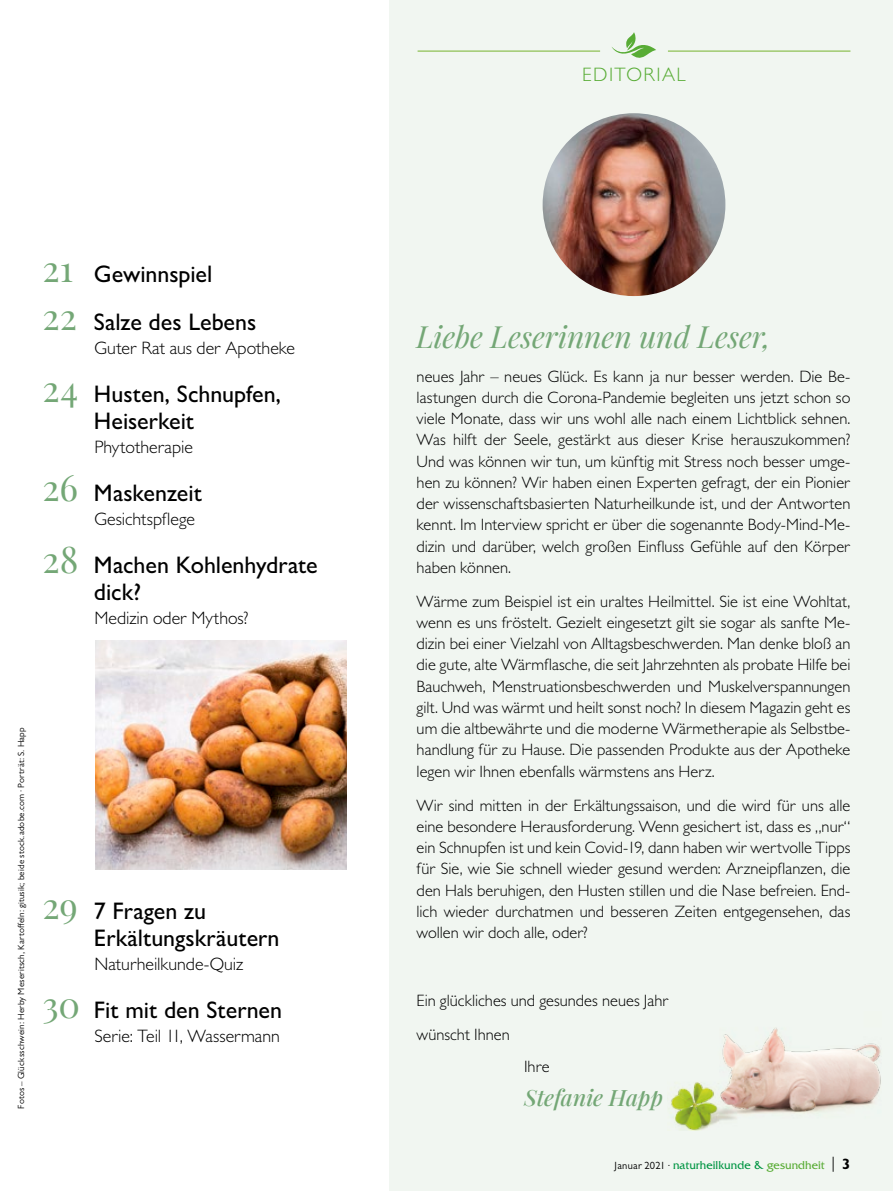
<style>
.page{position:relative;width:893px;height:1191px;background:#fff}
.page>*{position:absolute;margin:0;border:0;box-sizing:border-box;transform-origin:0 0}
.t1{font:italic 30px "Playfair Display";letter-spacing:-.005em;color:#74a776}
.t2{font:500 24px/27px "Gill Sans MT Std";color:#000}
.t3{font:italic 500 22.5px "Playfair Display";letter-spacing:-.005em;color:#74a776}
.t4{font:300 19.5px "Gill Sans MT Std";letter-spacing:.075em;color:#58ac35}
.t5{font:300 18px "Gill Sans MT Std";color:#000}
.t6{font:300 16.5px/21.1px "Gill Sans MT Std";color:#000;text-align:justify}
.t7{font:12px "Friz Quadrata Std";letter-spacing:.005em;color:#009542}
.t8{font:9px "Gill Sans MT Std";letter-spacing:.02em;color:#000}
.s1{font-family:"Playfair Display";font-weight:400;font-size:36px;color:#74a776}
.s2{font-family:"Gill Sans MT Std";font-size:10.5px;color:#000}
.s3{color:#58ac35}
.s4{font-size:15px;color:#000}
.s5{font-family:"Gill Sans MT Std";font-weight:700;font-size:15px;color:#000}
</style>
<div class="page">
<div style="left:389px;top:0;width:504px;height:1191px;background:#f1f6f1"></div>
<img style="left:543px;top:113px;width:182px;height:183px;border-radius:91px">
<svg style="left:612px;top:32px;width:44px;height:26px"></svg>
<hr style="left:418px;top:51px;width:182px;height:1px;background:#77b42e">
<hr style="left:668px;top:51px;width:182px;height:1px;background:#77b42e">
<img style="left:670px;top:1028px;width:211px;height:102px">
<img style="left:96px;top:640px;width:251px;height:230px">
<h2 class="t2" style="left:43px;top:249px;width:215px;line-height:48.3px"><span class="s1">21</span> Gewinnspiel<br><span class="s1">22</span> Salze des Lebens</h2>
<p class="t5" style="left:94px;top:337px;width:202px">Guter Rat aus der Apotheke</p>
<h2 class="t2" style="left:94px;top:380px;width:189px;text-indent:-51px"><span class="s1">24</span> Husten, Schnupfen,<br>Heiserkeit</h2>
<p class="t5" style="left:94px;top:436px;width:100px">Phytotherapie</p>
<h2 class="t2" style="left:43px;top:479px;width:161px"><span class="s1">26</span> Maskenzeit</h2>
<p class="t5" style="left:94px;top:508px;width:102px">Gesichtspflege</p>
<h2 class="t2" style="left:94px;top:551px;width:225px;text-indent:-51px"><span class="s1">28</span> Machen Kohlenhydrate dick?</h2>
<p class="t5" style="left:94px;top:607px;width:156px">Medizin oder Mythos?</p>
<p class="t8" style="left:16px;top:1108px;width:383px;rotate:-90deg">Fotos – Glücksschwein: Herby Meseritsch, Kartoffeln: gitusik; beide stock.adobe.com · Porträt: S. Happ</p>
<h2 class="t2" style="left:94px;top:897px;width:187px;text-indent:-51px"><span class="s1">29</span> 7 Fragen zu<br>Erkältungskräutern</h2>
<p class="t5" style="left:94px;top:953px;width:150px">Naturheilkunde-Quiz</p>
<h2 class="t2" style="left:43px;top:996px;width:241px"><span class="s1">30</span> Fit mit den Sternen</h2>
<p class="t5" style="left:94px;top:1025px;width:187px">Serie: Teil 11, Wassermann</p>
<p class="t4" style="left:582px;top:63px;width:105px">EDITORIAL</p>
<h1 class="t1" style="left:417px;top:313px;width:355px">Liebe Leserinnen und Leser,</h1>
<p class="t6" style="left:417px;top:365px;width:435px">neues Jahr – neues Glück. Es kann ja nur besser werden. Die Be&shy;lastungen durch die Corona-Pandemie begleiten uns jetzt schon so viele Monate, dass wir uns wohl alle nach einem Lichtblick sehnen.<br>Was hilft der Seele, gestärkt aus dieser Krise herauszukommen?<br>Und was können wir tun, um künftig mit Stress noch besser umge&shy;hen zu können? Wir haben einen Experten gefragt, der ein Pionier der wissenschaftsbasierten Naturheilkunde ist, und der Antworten kennt. Im Interview spricht er über die sogenannte Body-Mind-Me&shy;dizin und darüber, welch großen Einfluss Gefühle auf den Körper haben können.</p>
<p class="t6" style="left:417px;top:590px;width:435px">Wärme zum Beispiel ist ein uraltes Heilmittel. Sie ist eine Wohltat, wenn es uns fröstelt. Gezielt eingesetzt gilt sie sogar als sanfte Me&shy;dizin bei einer Vielzahl von Alltagsbeschwerden. Man denke bloß an die gute, alte Wärmflasche, die seit Jahrzehnten als probate Hilfe bei Bauchweh, Menstruationsbeschwerden und Muskelverspannungen gilt. Und was wärmt und heilt sonst noch? In diesem Magazin geht es um die altbewährte und die moderne Wärmetherapie als Selbstbe&shy;handlung für zu Hause. Die passenden Produkte aus der Apotheke legen wir Ihnen ebenfalls wärmstens ans Herz.</p>
<p class="t6" style="left:417px;top:794px;width:435px">Wir sind mitten in der Erkältungssaison, und die wird für uns alle eine besondere Herausforderung. Wenn gesichert ist, dass es „nur“ ein Schnupfen ist und kein Covid-19, dann haben wir wertvolle Tipps für Sie, wie Sie schnell wieder gesund werden: Arzneipflanzen, die den Hals beruhigen, den Husten stillen und die Nase befreien. End&shy;lich wieder durchatmen und besseren Zeiten entgegensehen, das wollen wir doch alle, oder?</p>
<p class="t6" style="left:417px;top:983px;width:253px;line-height:33.9px">Ein glückliches und gesundes neues Jahr wünscht Ihnen</p>
<p class="t6" style="left:524px;top:1055px;width:27px">Ihre</p>
<h3 class="t3" style="left:524px;top:1080px;width:141px">Stefanie Happ</h3>
<p class="t7" style="left:615px;top:1158px;width:237px"><span class="s2">Januar 2021 ·</span> naturheilkunde &amp; <span class="s3">gesundheit</span> <span class="s4">|</span> <span class="s5">3</span></p>
</div>
